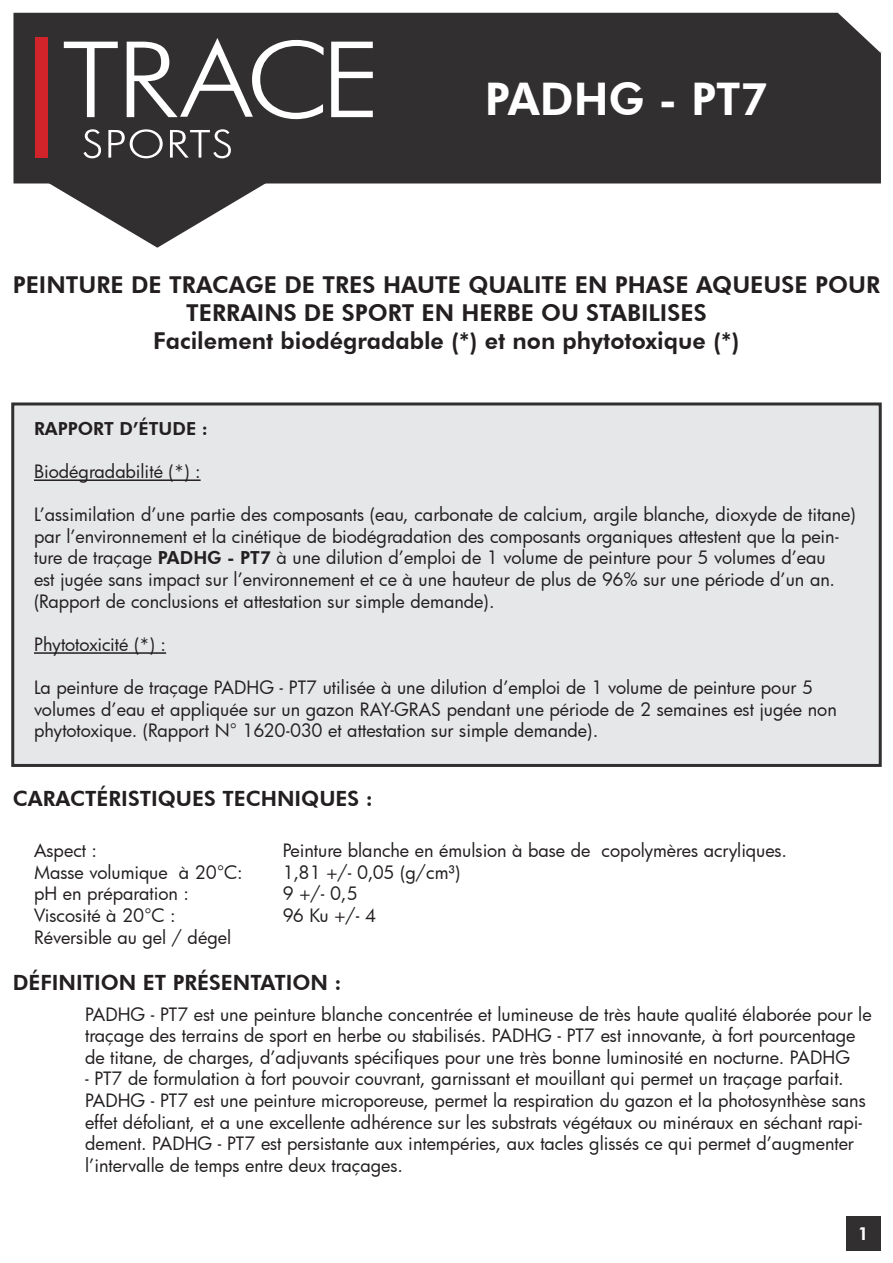
<style>
.page{position:relative;width:893px;height:1263px;background:#fff}
.page>*{position:absolute;margin:0;border:0;box-sizing:border-box;transform-origin:0 0}
.t1{font:800 45px "Futura BT";color:#fff}
.t2{font:800 23.25px/27.9px "Futura BT";color:#231f20;text-align:center}
.sous_titre{font:800 21px "Futura BT";color:#231f20}
.CORPS_ENCADRE{font:18px/21.6px "Futura";color:#231f20}
.corps{font:18px/21.6px "Futura";color:#231f20}
.CORPS_ENCADRE-2{font:800 18px "Futura BT";color:#231f20}
.t3{font:800 18px "Futura BT";color:#fff}
.s1{font-family:"Futura BT";font-weight:800}
</style>
<div class="page">
<div style="left:13px;top:13px;width:868px;height:170px;background:#312f30"></div>
<svg style="left:83px;top:129px;width:18px;height:29px"></svg>
<svg style="left:108px;top:129px;width:55px;height:29px"></svg>
<svg style="left:170px;top:129px;width:61px;height:29px"></svg>
<svg style="left:64px;top:42px;width:54px;height:75px"></svg>
<svg style="left:331px;top:42px;width:42px;height:75px"></svg>
<svg style="left:127px;top:38px;width:197px;height:81px"></svg>
<svg style="left:48px;top:182px;width:219px;height:66px"></svg>
<div style="left:35px;top:38px;width:13px;height:120px;background:#d1232a"></div>
<div style="left:846px;top:1216px;width:34px;height:34px;background:#312f30"></div>
<div style="left:11px;top:402px;width:871px;height:365px;background:#e6e7e9;border:3px solid #312f30"></div>
<hr style="left:34px;top:479px;width:167px;height:2px;background:#231f20">
<hr style="left:34px;top:652px;width:132px;height:2px;background:#231f20">
<h1 class="t1" style="left:485px;top:72px;width:285px">PADHG - PT7</h1>
<p class="t2" style="left:13px;top:270px;width:869px">PEINTURE DE TRACAGE DE TRES HAUTE QUALITE EN PHASE AQUEUSE POUR<br>TERRAINS DE SPORT EN HERBE OU STABILISES</p>
<p class="t2" style="left:153px;top:326px;width:588px">Facilement biodégradable (*) et non phytotoxique (*)</p>
<p class="CORPS_ENCADRE-2" style="left:34px;top:417px;width:175px">RAPPORT D’ÉTUDE :</p>
<p class="CORPS_ENCADRE" style="left:34px;top:460px;width:168px">Biodégradabilité (*) :</p>
<p class="CORPS_ENCADRE" style="left:34px;top:503px;width:823px">L’assimilation d’une partie des composants (eau, carbonate de calcium, argile blanche, dioxyde de titane) par l’environnement et la cinétique de biodégradation des composants organiques attestent que la pein&shy;ture de traçage <span class="s1">PADHG - PT7</span> à une dilution d’emploi de 1 volume de peinture pour 5 volumes d’eau<br>est jugée sans impact sur l’environnement et ce à une hauteur de plus de 96% sur une période d’un an. (Rapport de conclusions et attestation sur simple demande).</p>
<p class="CORPS_ENCADRE" style="left:34px;top:633px;width:134px">Phytotoxicité (*) :</p>
<p class="CORPS_ENCADRE" style="left:34px;top:676px;width:804px">La peinture de traçage PADHG - PT7 utilisée à une dilution d’emploi de 1 volume de peinture pour 5 volumes d’eau et appliquée sur un gazon RAY-GRAS pendant une période de 2 semaines est jugée non phytotoxique. (Rapport N° 1620-030 et attestation sur simple demande).</p>
<p class="sous_titre" style="left:13px;top:785px;width:362px">CARACTÉRISTIQUES TECHNIQUES :</p>
<p class="CORPS_ENCADRE" style="left:34px;top:839px;width:65px">Aspect :</p>
<p class="CORPS_ENCADRE" style="left:283px;top:839px;width:506px">Peinture blanche en émulsion à base de copolymères acryliques.</p>
<p class="CORPS_ENCADRE" style="left:34px;top:861px;width:210px">Masse volumique à 20°C:</p>
<p class="CORPS_ENCADRE" style="left:283px;top:861px;width:179px">1,81 +/- 0,05 (g/cm³)</p>
<p class="CORPS_ENCADRE" style="left:34px;top:883px;width:157px">pH en préparation :</p>
<p class="CORPS_ENCADRE" style="left:283px;top:883px;width:76px">9 +/- 0,5</p>
<p class="CORPS_ENCADRE" style="left:34px;top:904px;width:143px">Viscosité à 20°C :</p>
<p class="CORPS_ENCADRE" style="left:283px;top:904px;width:95px">96 Ku +/- 4</p>
<p class="CORPS_ENCADRE" style="left:34px;top:926px;width:199px">Réversible au gel / dégel</p>
<p class="sous_titre" style="left:13px;top:970px;width:330px">DÉFINITION ET PRÉSENTATION :</p>
<p class="corps" style="left:85px;top:1003px;width:788px">PADHG - PT7 est une peinture blanche concentrée et lumineuse de très haute qualité élaborée pour le traçage des terrains de sport en herbe ou stabilisés. PADHG - PT7 est innovante, à fort pourcentage de titane, de charges, d’adjuvants spécifiques pour une très bonne luminosité en nocturne. PADHG</p>
<p class="corps" style="left:85px;top:1067px;width:782px">- PT7 de formulation à fort pouvoir couvrant, garnissant et mouillant qui permet un traçage parfait.<br>PADHG - PT7 est une peinture microporeuse, permet la respiration du gazon et la photosynthèse sans effet défoliant, et a une excellente adhérence sur les substrats végétaux ou minéraux en séchant rapi&shy;dement. PADHG - PT7 est persistante aux intempéries, aux tacles glissés ce qui permet d’augmenter l’intervalle de temps entre deux traçages.</p>
<p class="t3" style="left:858px;top:1223px;width:13px">1</p>
</div>
